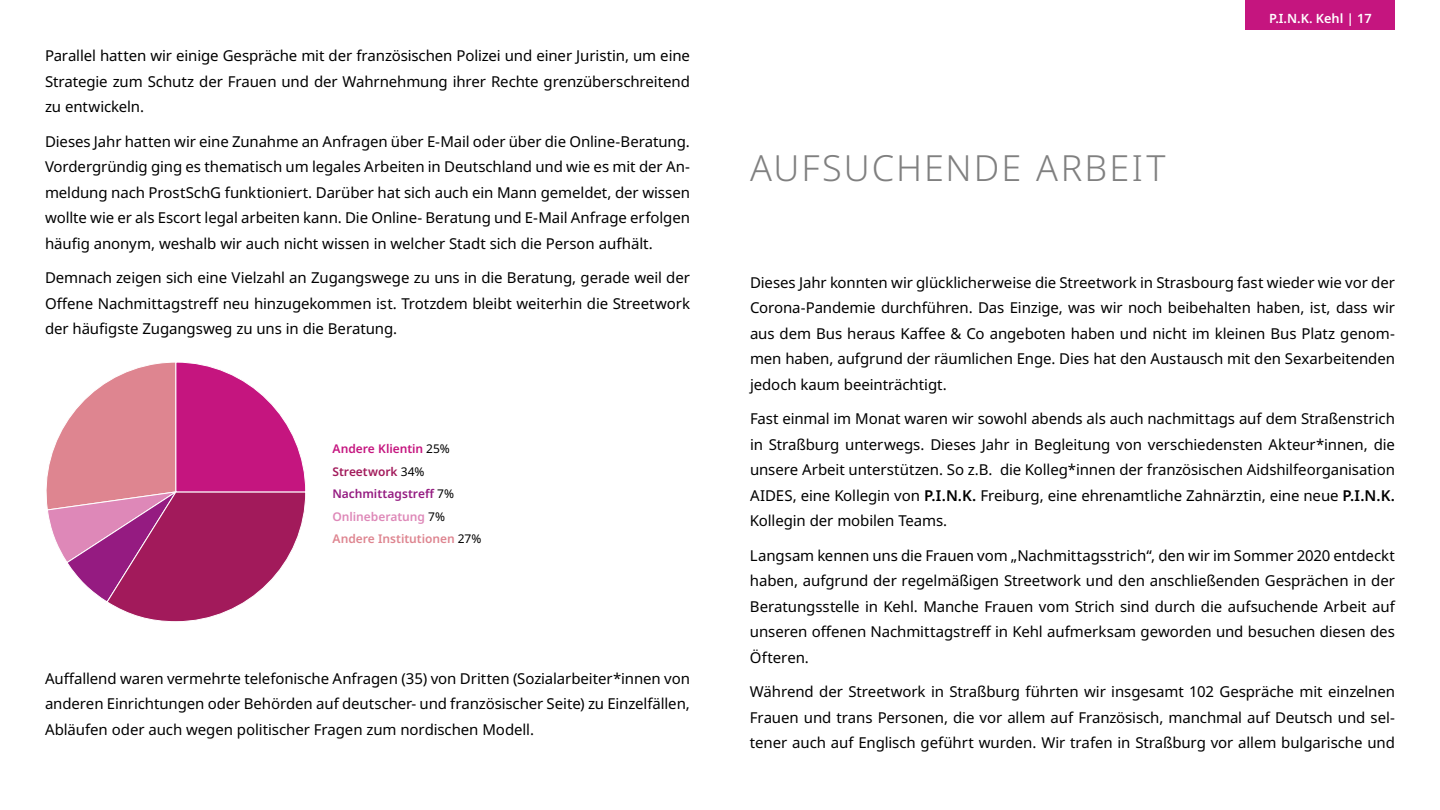
<style>
.page{position:relative;width:1440px;height:810px;background:#fff}
.page>*{position:absolute;margin:0;border:0;box-sizing:border-box;transform-origin:0 0}
.Fließtext{font:300 36px "Noto Sans";letter-spacing:.055em;color:#808080}
.Fließtext-2{font:15px/25.5px "Noto Sans";letter-spacing:-.005em;color:#000;text-align:justify}
.t1{font:600 12.75px "Noto Sans";color:#fff}
.Fließtext-3{font:600 12px "Noto Sans";letter-spacing:-.005em;color:#de8590}
.Fließtext-4{font:600 12px "Noto Sans";letter-spacing:-.005em;color:#951b81}
.Fließtext-5{font:600 12px "Noto Sans";letter-spacing:-.005em;color:#c5157f}
.Fließtext-6{font:600 12px "Noto Sans";letter-spacing:-.005em;color:#de88b8}
.Fließtext-7{font:600 12px "Noto Sans";letter-spacing:-.005em;color:#a21a5b}
.s1{font-weight:400;color:#000}
.s2{font-weight:600}
</style>
<div class="page">
<svg style="left:46px;top:362px;width:260px;height:260px"></svg>
<div style="left:1245px;top:0;width:150px;height:29px;background:#c5157f"></div>
<p class="Fließtext-2" style="left:45px;top:43px;width:647px">Parallel hatten wir einige Gespräche mit der französischen Polizei und einer Juristin, um eine Strategie zum Schutz der Frauen und der Wahrnehmung ihrer Rechte grenzüberschreitend zu entwickeln.</p>
<p class="Fließtext-2" style="left:45px;top:129px;width:647px">Dieses Jahr hatten wir eine Zunahme an Anfragen über E-Mail oder über die Online-Beratung.<br>Vordergründig ging es thematisch um legales Arbeiten in Deutschland und wie es mit der An&shy;meldung nach ProstSchG funktioniert. Darüber hat sich auch ein Mann gemeldet, der wissen wollte wie er als Escort legal arbeiten kann. Die Online- Beratung und E-Mail Anfrage erfolgen häufig anonym, weshalb wir auch nicht wissen in welcher Stadt sich die Person aufhält.</p>
<p class="Fließtext-2" style="left:45px;top:265px;width:647px">Demnach zeigen sich eine Vielzahl an Zugangswege zu uns in die Beratung, gerade weil der Offene Nachmittagstreff neu hinzugekommen ist. Trotzdem bleibt weiterhin die Streetwork der häufigste Zugangsweg zu uns in die Beratung.</p>
<p class="Fließtext-5" style="left:333px;top:441px;width:119px">Andere Klientin <span class="s1">25%</span></p>
<p class="Fließtext-7" style="left:333px;top:463px;width:94px">Streetwork <span class="s1">34%</span></p>
<p class="Fließtext-4" style="left:333px;top:486px;width:123px">Nachmittagstreff <span class="s1">7%</span></p>
<p class="Fließtext-6" style="left:333px;top:508px;width:114px">Onlineberatung <span class="s1">7%</span></p>
<p class="Fließtext-3" style="left:333px;top:531px;width:150px">Andere Institutionen <span class="s1">27%</span></p>
<p class="Fließtext-2" style="left:45px;top:666px;width:647px">Auffallend waren vermehrte telefonische Anfragen (35) von Dritten (Sozialarbeiter*innen von anderen Einrichtungen oder Behörden auf deutscher- und französischer Seite) zu Einzelfällen, Abläufen oder auch wegen politischer Fragen zum nordischen Modell.</p>
<p class="Fließtext" style="left:750px;top:143px;width:417px">AUFSUCHENDE ARBEIT</p>
<p class="t1" style="left:1269px;top:9px;width:104px">P.I.N.K. Kehl | 17</p>
<p class="Fließtext-2" style="left:750px;top:270px;width:647px">Dieses Jahr konnten wir glücklicherweise die Streetwork in Strasbourg fast wieder wie vor der Corona-Pandemie durchführen. Das Einzige, was wir noch beibehalten haben, ist, dass wir aus dem Bus heraus Kaffee &amp; Co angeboten haben und nicht im kleinen Bus Platz genom&shy;men haben, aufgrund der räumlichen Enge. Dies hat den Austausch mit den Sexarbeitenden jedoch kaum beeinträchtigt.</p>
<p class="Fließtext-2" style="left:750px;top:406px;width:647px">Fast einmal im Monat waren wir sowohl abends als auch nachmittags auf dem Straßenstrich in Straßburg unterwegs. Dieses Jahr in Begleitung von verschiedensten Akteur*innen, die unsere Arbeit unterstützen. So z.B. die Kolleg*innen der französischen Aidshilfeorganisation AIDES, eine Kollegin von <span class="s2">P.I.N.K.</span> Freiburg, eine ehrenamtliche Zahnärztin, eine neue <span class="s2">P.I.N.K.<br></span>Kollegin der mobilen Teams.</p>
<p class="Fließtext-2" style="left:750px;top:543px;width:646px">Langsam kennen uns die Frauen vom „Nachmittagsstrich“, den wir im Sommer 2020 entdeckt haben, aufgrund der regelmäßigen Streetwork und den anschließenden Gesprächen in der Beratungsstelle in Kehl. Manche Frauen vom Strich sind durch die aufsuchende Arbeit auf unseren offenen Nachmittagstreff in Kehl aufmerksam geworden und besuchen diesen des Öfteren.</p>
<p class="Fließtext-2" style="left:750px;top:679px;width:647px">Während der Streetwork in Straßburg führten wir insgesamt 102 Gespräche mit einzelnen Frauen und trans Personen, die vor allem auf Französisch, manchmal auf Deutsch und sel&shy;tener auch auf Englisch geführt wurden. Wir trafen in Straßburg vor allem bulgarische und</p>
</div>
